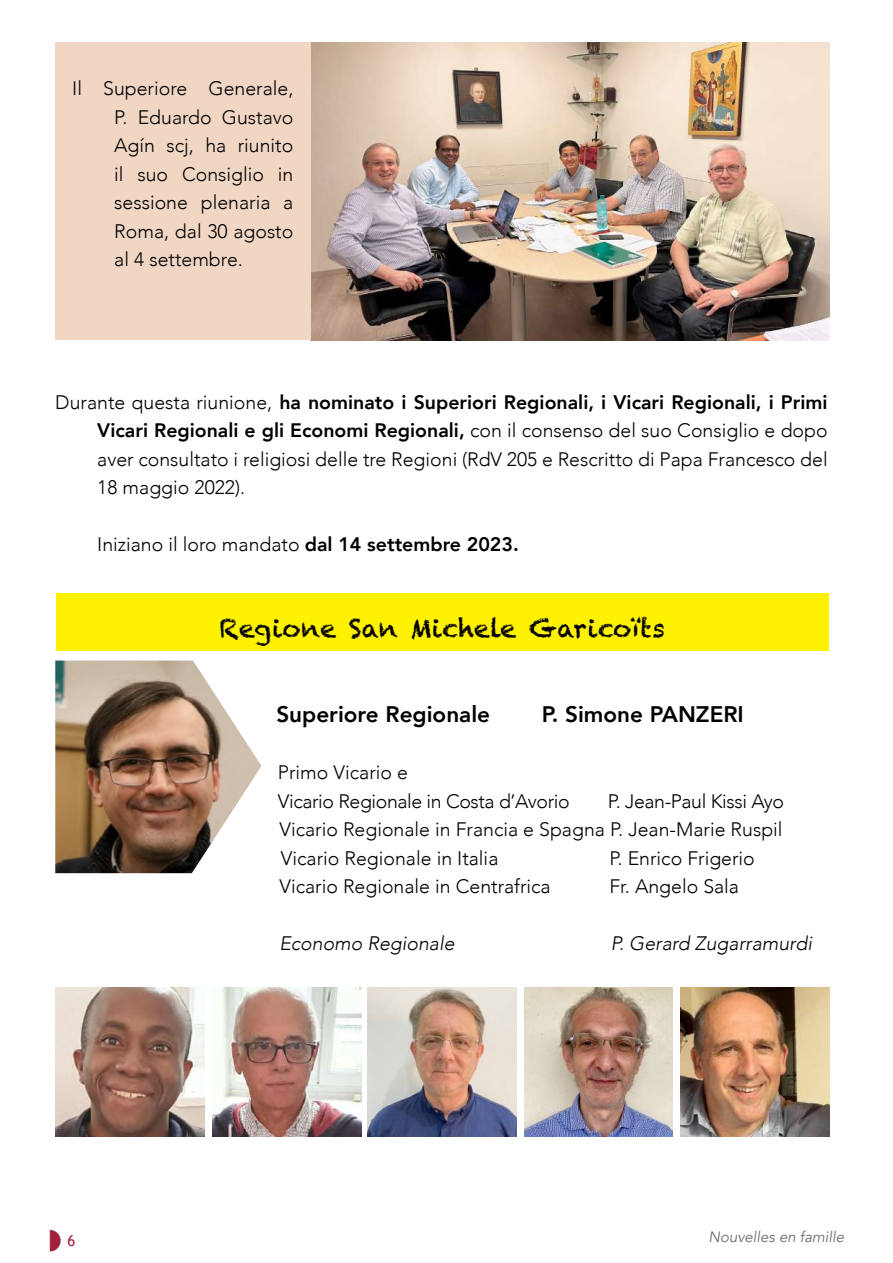
<style>
.page{position:relative;width:893px;height:1263px;background:#fff}
.page>*{position:absolute;margin:0;border:0;box-sizing:border-box;transform-origin:0 0}
.t1{font:25.5px "Chalkduster";color:#000}
.t2{font:800 22.5px "Avenir";color:#000}
.t3{font:300 19.5px/28.5px "Avenir";color:#000;text-align:justify}
.t4{font:300 19.5px/28.5px "Avenir";letter-spacing:-.02em;color:#000}
.t5{font:italic 300 19.5px "Avenir";color:#000}
.t6{font:italic 15px "Avenir";color:#6d6e71}
.t7{font:15px "Trebuchet MS";color:#a2203a}
.s1{font-weight:800}
</style>
<div class="page">
<div style="left:56px;top:594px;width:773px;height:57px;background:#fff200"></div>
<img style="left:310px;top:43px;width:519px;height:297px">
<img style="left:55px;top:660px;width:206px;height:213px">
<img style="left:680px;top:988px;width:149px;height:148px">
<img style="left:213px;top:988px;width:148px;height:148px">
<img style="left:524px;top:988px;width:149px;height:148px">
<img style="left:55px;top:988px;width:149px;height:148px">
<img style="left:368px;top:988px;width:149px;height:148px">
<div style="left:55px;top:43px;width:255px;height:297px;background:#f1d6c4"></div>
<p class="t3" style="left:114px;top:74px;width:181px;text-indent:-42px">Il Superiore Generale, P. Eduardo Gustavo Agín scj, ha riunito il suo Consiglio in sessione plenaria a Roma, dal 30 agosto al 4 settembre.</p>
<p class="t3" style="left:97px;top:388px;width:732px;text-indent:-42px">Durante questa riunione, <span class="s1">ha nominato i Superiori Regionali, i Vicari Regionali, i Primi Vicari Regionali e gli Economi Regionali,</span> con il consenso del suo Consiglio e dopo aver consultato i religiosi delle tre Regioni (RdV 205 e Rescritto di Papa Francesco del 18 maggio 2022).</p>
<p class="t3" style="left:97px;top:530px;width:423px">Iniziano il loro mandato <span class="s1">dal 14 settembre 2023.</span></p>
<h1 class="t1" style="left:219px;top:613px;width:447px">Regione San Michele Garicoïts</h1>
<p class="t2" style="left:276px;top:697px;width:215px">Superiore Regionale</p>
<p class="t2" style="left:542px;top:697px;width:203px">P. Simone PANZERI</p>
<p class="t4" style="left:278px;top:758px;width:293px">Primo Vicario e<br>Vicario Regionale in Costa d’Avorio</p>
<p class="t3" style="left:279px;top:787px;width:506px;text-indent:328px">P. Jean-Paul Kissi Ayo Vicario Regionale in Francia e Spagna P. Jean-Marie Ruspil Vicario Regionale in Italia</p>
<p class="t3" style="left:609px;top:844px;width:147px">P. Enrico Frigerio</p>
<p class="t3" style="left:279px;top:872px;width:273px">Vicario Regionale in Centrafrica</p>
<p class="t3" style="left:609px;top:872px;width:131px">Fr. Angelo Sala</p>
<p class="t5" style="left:279px;top:932px;width:177px">Economo Regionale</p>
<p class="t5" style="left:611px;top:932px;width:203px">P. Gerard Zugarramurdi</p>
<p class="t7" style="left:67px;top:1232px;width:9px">6</p>
<p class="t6" style="left:708px;top:1228px;width:137px">Nouvelles en famille</p>
</div>
